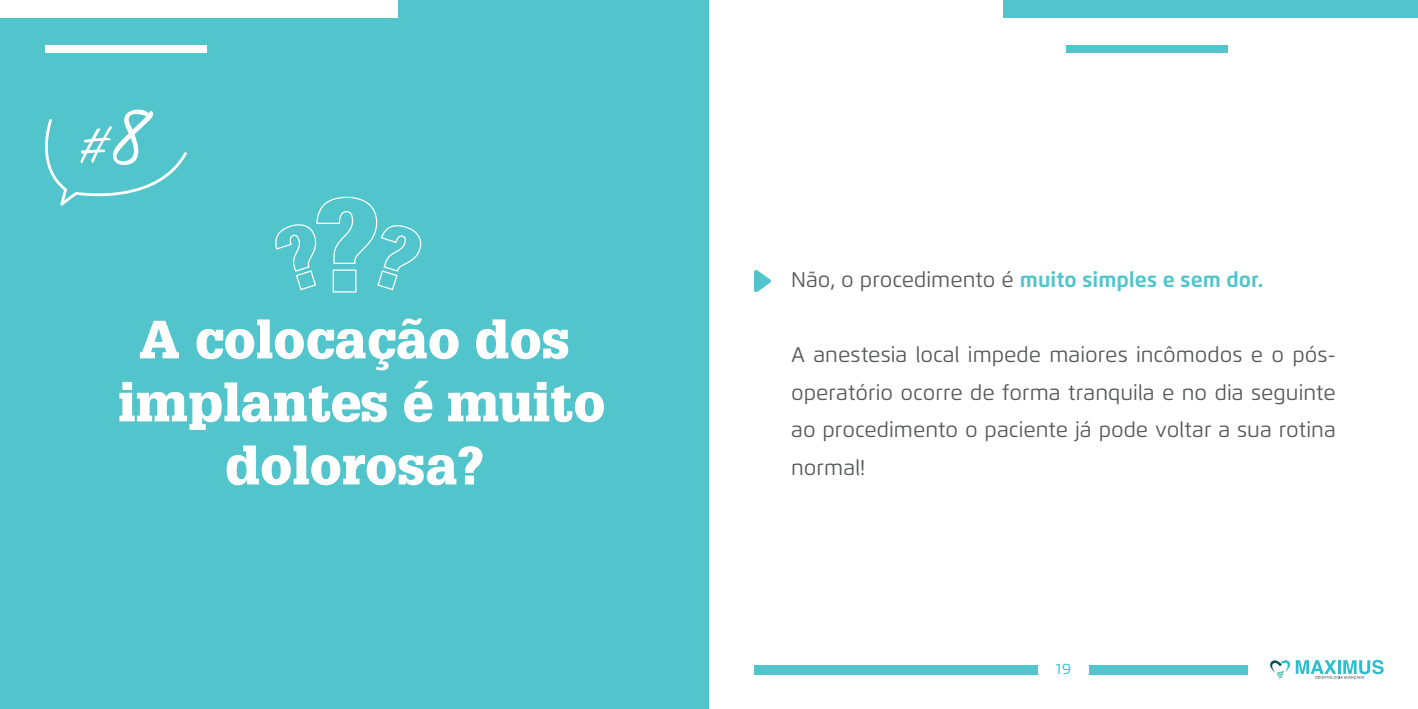
<style>
.page{position:relative;width:1418px;height:709px;background:#fff}
.page>*{position:absolute;margin:0;border:0;box-sizing:border-box;transform-origin:0 0}
.t1{font:62.38px "Felt That";color:#fff}
.t2{font:900 52.5px/63px "Glypha LT Std";color:#fff;text-align:center}
.t3{font:21.25px/37.5px "Flexo";color:#57585a;text-align:justify}
.t4{font:700 21.25px "Flexo";color:#52c4cb}
.t5{font:15px "Flexo";color:#2bbfce}
.s1{font-size:97.62px}
.s2{font-weight:400;color:#57585a}
</style>
<div class="page">
<svg style="left:1270px;top:659px;width:113px;height:20px"></svg>
<div style="left:754px;top:665px;width:493px;height:9px;background:#52c4cb"></div>
<div style="left:1037px;top:644px;width:52px;height:51px;background:#fff;border-radius:50%"></div>
<div style="left:0;top:0;width:709px;height:709px;background:#52c4cb"></div>
<div style="left:0;top:0;width:397px;height:18px;background:#fff"></div>
<div style="left:45px;top:45px;width:162px;height:8px;background:#fff"></div>
<svg style="left:275px;top:196px;width:147px;height:97px"></svg>
<div style="left:1003px;top:0;width:414px;height:18px;background:#52c4cb"></div>
<div style="left:1065px;top:45px;width:162px;height:8px;background:#52c4cb"></div>
<svg style="left:754px;top:270px;width:17px;height:23px"></svg>
<svg style="left:45px;top:119px;width:142px;height:87px"></svg>
<h1 class="t1" style="left:75px;top:108px;width:68px">#<span class="s1">8</span></h1>
<h2 class="t2" style="left:118px;top:308px;width:489px">A colocação dos implantes é muito dolorosa?</h2>
<p class="t4" style="left:791px;top:267px;width:474px"><span class="s2">Não, o procedimento é</span> muito simples e sem dor.</p>
<p class="t3" style="left:791px;top:336px;width:546px">A anestesia local impede maiores incômodos e o pós&shy;operatório ocorre de forma tranquila e no dia seguinte ao procedimento o paciente já pode voltar a sua rotina normal!</p>
<p class="t5" style="left:1055px;top:659px;width:17px">19</p>
</div>
